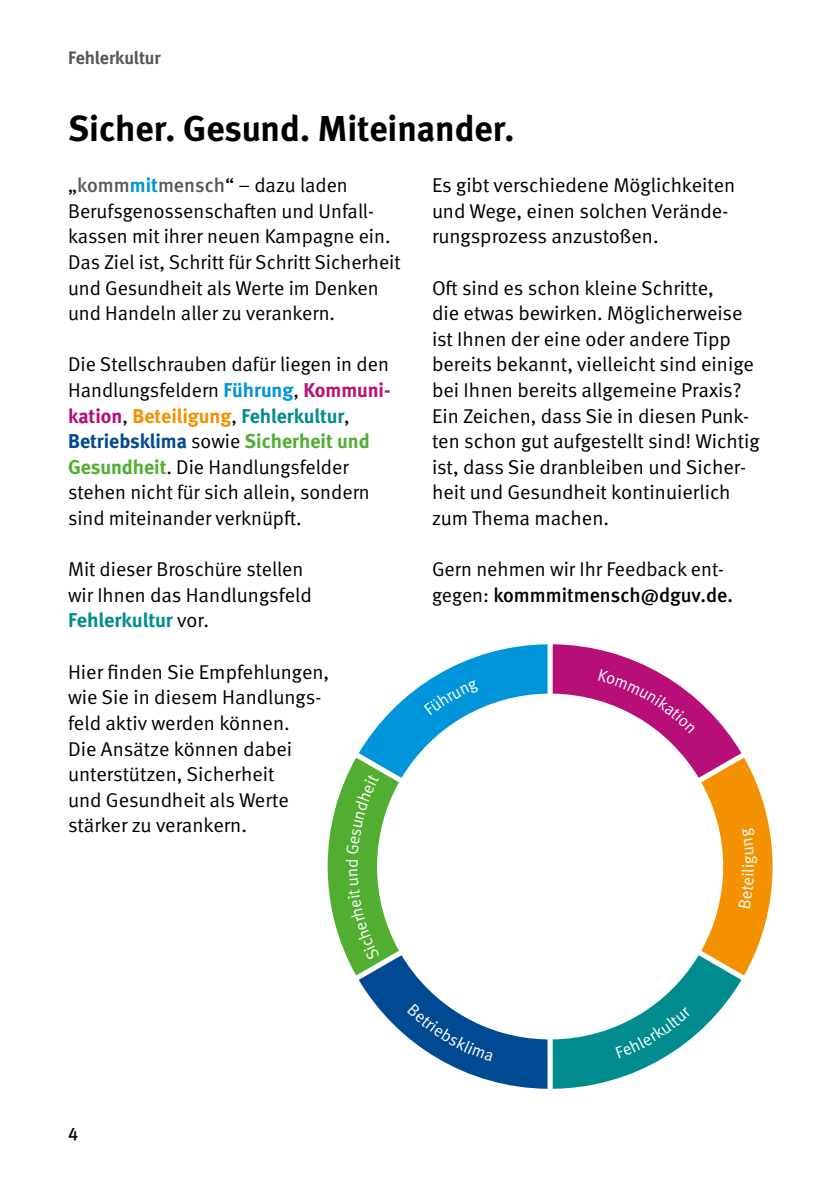
<style>
.page{position:relative;width:840px;height:1191px;background:#fff}
.page>*{position:absolute;margin:0;border:0;box-sizing:border-box;transform-origin:0 0}
._01_Überschriften_18pt_Überschrift{font:700 36px "DGUV Meta";color:#000}
._02_Fließtext_10pt_Fließtext{font:20px/25.6px "DGUV Meta";color:#000}
.t1{font:700 18px "DGUV Meta";letter-spacing:-.005em;color:#565656}
.t2{font:500 18px "DGUV Meta";color:#000}
.t3{font:16.8px "DGUV Meta";color:#fff}
.s1{font-weight:500;color:#565656}
.s2{font-weight:700;color:#0095db}
.s3{font-weight:700;color:#b70e77}
.s4{font-weight:700;color:#f39100}
.s5{font-weight:700;color:#008c8e}
.s6{font-weight:700;color:#004993}
.s7{font-weight:700;color:#51ae30}
.s8{font-weight:500}
</style>
<div class="page">
<svg style="left:327px;top:644px;width:445px;height:444px"></svg>
<p class="t1" style="left:68px;top:47px;width:94px">Fehlerkultur</p>
<h1 class="_01_Überschriften_18pt_Überschrift" style="left:68px;top:107px;width:447px">Sicher. Gesund. Miteinander.</h1>
<p class="_02_Fließtext_10pt_Fließtext" style="left:68px;top:173px;width:334px">„<span class="s1">komm</span><span class="s2">mit</span><span class="s1">mensch</span>“ – dazu laden Berufsgenossenschaften und Unfall&shy;kassen mit ihrer neuen Kampagne ein.<br>Das Ziel ist, Schritt für Schritt Sicherheit und Gesundheit als Werte im Denken und Handeln aller zu verankern.</p>
<p class="_02_Fließtext_10pt_Fließtext" style="left:68px;top:352px;width:324px">Die Stellschrauben dafür liegen in den Handlungsfeldern <span class="s2">Führung</span>, <span class="s3">Kommuni&shy;kation</span>, <span class="s4">Beteiligung</span>, <span class="s5">Fehlerkultur</span>, <span class="s6">Betriebsklima</span> sowie <span class="s7">Sicherheit und Gesundheit</span>. Die Handlungsfelder stehen nicht für sich allein, sondern sind miteinander verknüpft.</p>
<p class="_02_Fließtext_10pt_Fließtext" style="left:68px;top:557px;width:245px">Mit dieser Broschüre stellen wir Ihnen das Handlungsfeld<br><span class="s5">Fehlerkultur</span> vor.</p>
<p class="_02_Fließtext_10pt_Fließtext" style="left:68px;top:659px;width:262px">Hier finden Sie Empfehlungen, wie Sie in diesem Handlungs&shy;feld aktiv werden können.<br>Die Ansätze können dabei unterstützen, Sicherheit<br>und Gesundheit als Werte stärker zu verankern.</p>
<p class="_02_Fließtext_10pt_Fließtext" style="left:432px;top:173px;width:305px">Es gibt verschiedene Möglichkeiten und Wege, einen solchen Verände&shy;rungsprozess anzustoßen.</p>
<p class="_02_Fließtext_10pt_Fließtext" style="left:432px;top:275px;width:329px">Oft sind es schon kleine Schritte,<br>die etwas bewirken. Möglicherweise ist Ihnen der eine oder andere Tipp bereits bekannt, vielleicht sind einige bei Ihnen bereits allgemeine Praxis?<br>Ein Zeichen, dass Sie in diesen Punk&shy;ten schon gut aufgestellt sind! Wichtig ist, dass Sie dranbleiben und Sicher&shy;heit und Gesundheit kontinuierlich zum Thema machen.</p>
<p class="_02_Fließtext_10pt_Fließtext" style="left:432px;top:557px;width:302px">Gern nehmen wir Ihr Feedback ent&shy;gegen: <span class="s8">kommmitmensch@dguv.de.</span></p>
<p class="t2" style="left:68px;top:1123px;width:12px">4</p>
<p class="t3" style="left:738px;top:868px;width:6px;rotate:-90deg">i</p>
</div>
